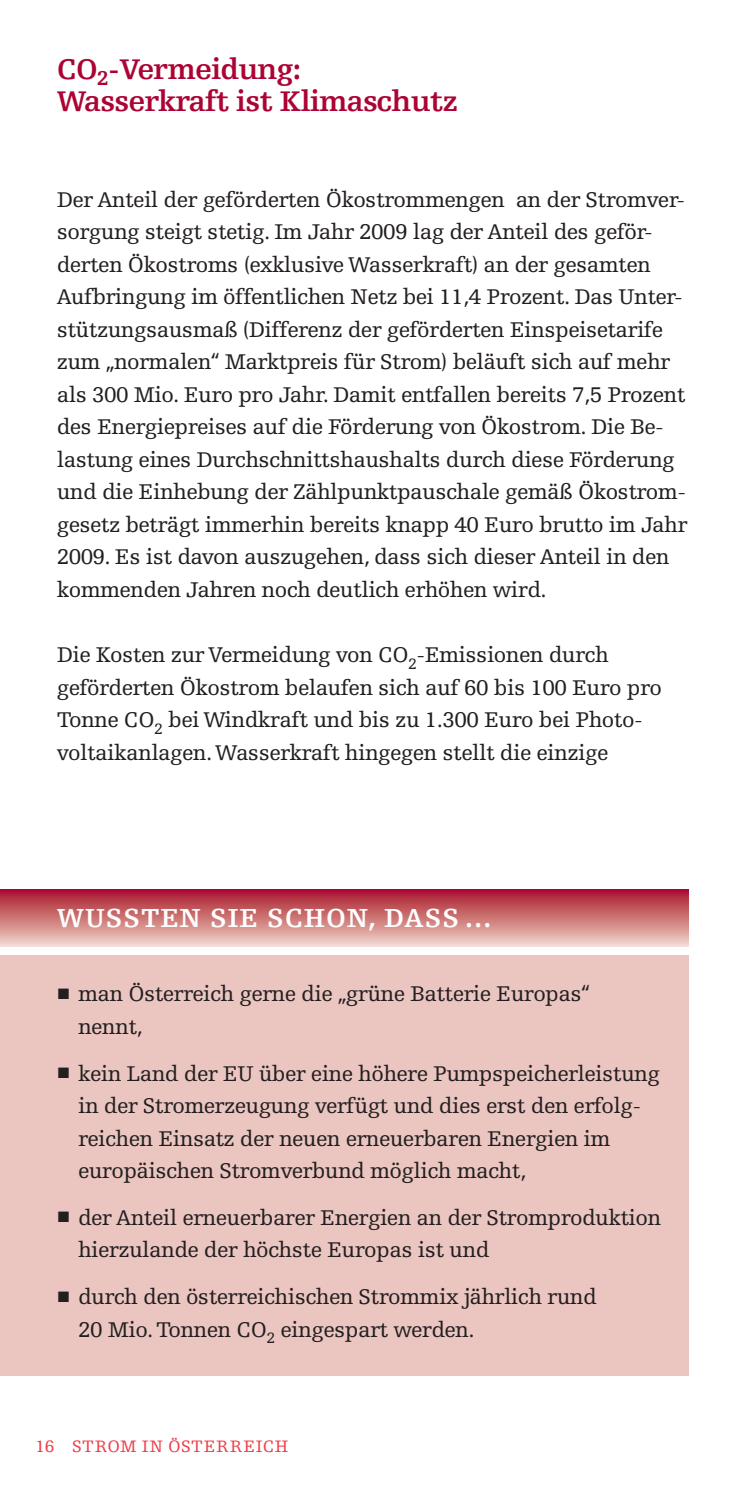
<style>
.page{position:relative;width:745px;height:1489px;background:#fff}
.page>*{position:absolute;margin:0;border:0;box-sizing:border-box;transform-origin:0 0}
.t1{font:700 30px/32.5px "Egyptienne FLT Std";letter-spacing:-.025em;color:#ab0333}
.t2{font:700 27.5px "Egyptienne FLT Std";letter-spacing:.03em;color:#fff}
.t3{font:22.5px/32.5px "Egyptienne FLT Std";letter-spacing:-.025em;color:#231f20}
.t4{font:17.5px "Egyptienne FLT Std";color:#ee3d49}
.s1{font-family:"Arial"}
</style>
<div class="page">
<div style="left:0;top:889px;width:687px;height:57px;background:linear-gradient(to bottom,#a91128,#f0d8c8)"></div>
<div style="left:0;top:954px;width:687px;height:421px;background:#ebc6c1"></div>
<h1 class="t1" style="left:57px;top:53px;width:402px">CO<sub>2</sub>-Vermeidung:<br>Wasserkraft ist Klimaschutz</h1>
<p class="t3" style="left:57px;top:183px;width:631px">Der Anteil der geförderten Ökostrommengen an der Stromver&shy;sorgung steigt stetig. Im Jahr 2009 lag der Anteil des geför&shy;derten Ökostroms (exklusive Wasserkraft) an der gesamten Aufbringung im öffentlichen Netz bei 11,4 Prozent. Das Unter&shy;stützungsausmaß (Differenz der geförderten Einspeisetarife zum „normalen“ Marktpreis für Strom) beläuft sich auf mehr als 300 Mio. Euro pro Jahr. Damit entfallen bereits 7,5 Prozent des Energiepreises auf die Förderung von Ökostrom. Die Be&shy;lastung eines Durchschnittshaushalts durch diese Förderung und die Einhebung der Zählpunktpauschale gemäß Ökostrom&shy;gesetz beträgt immerhin bereits knapp 40 Euro brutto im Jahr 2009. Es ist davon auszugehen, dass sich dieser Anteil in den kommenden Jahren noch deutlich erhöhen wird.</p>
<p class="t3" style="left:57px;top:638px;width:606px">Die Kosten zur Vermeidung von CO<sub>2</sub>-Emissionen durch geförderten Ökostrom belaufen sich auf 60 bis 100 Euro pro Tonne CO<sub>2</sub> bei Windkraft und bis zu 1.300 Euro bei Photo&shy;voltaikanlagen. Wasserkraft hingegen stellt die einzige</p>
<p class="t2" style="left:57px;top:902px;width:47px">Wuss</p>
<p class="t2" style="left:141px;top:902px;width:352px">ten Sie schon, dass …</p>
<p class="t3" style="left:78px;top:978px;width:513px;text-indent:-21px"><span class="s1">■</span> man Österreich gerne die „grüne Batterie Europas“ nennt,</p>
<p class="t3" style="left:78px;top:1057px;width:583px;text-indent:-21px"><span class="s1">■</span> kein Land der EU über eine höhere Pumpspeicherleistung in der Stromerzeugung verfügt und dies erst den erfolg&shy;reichen Einsatz der neuen erneuerbaren Energien im europäischen Stromverbund möglich macht,</p>
<p class="t3" style="left:78px;top:1201px;width:584px;text-indent:-21px"><span class="s1">■</span> der Anteil erneuerbarer Energien an der Stromproduktion hierzulande der höchste Europas ist und</p>
<p class="t3" style="left:78px;top:1280px;width:520px;text-indent:-21px"><span class="s1">■</span> durch den österreichischen Strommix jährlich rund<br>20 Mio. Tonnen CO<sub>2</sub> eingespart werden.</p>
<p class="t4" style="left:35px;top:1436px;width:34px">16 strom</p>
<p class="t4" style="left:142px;top:1436px;width:40px">in österreich</p>
</div>
